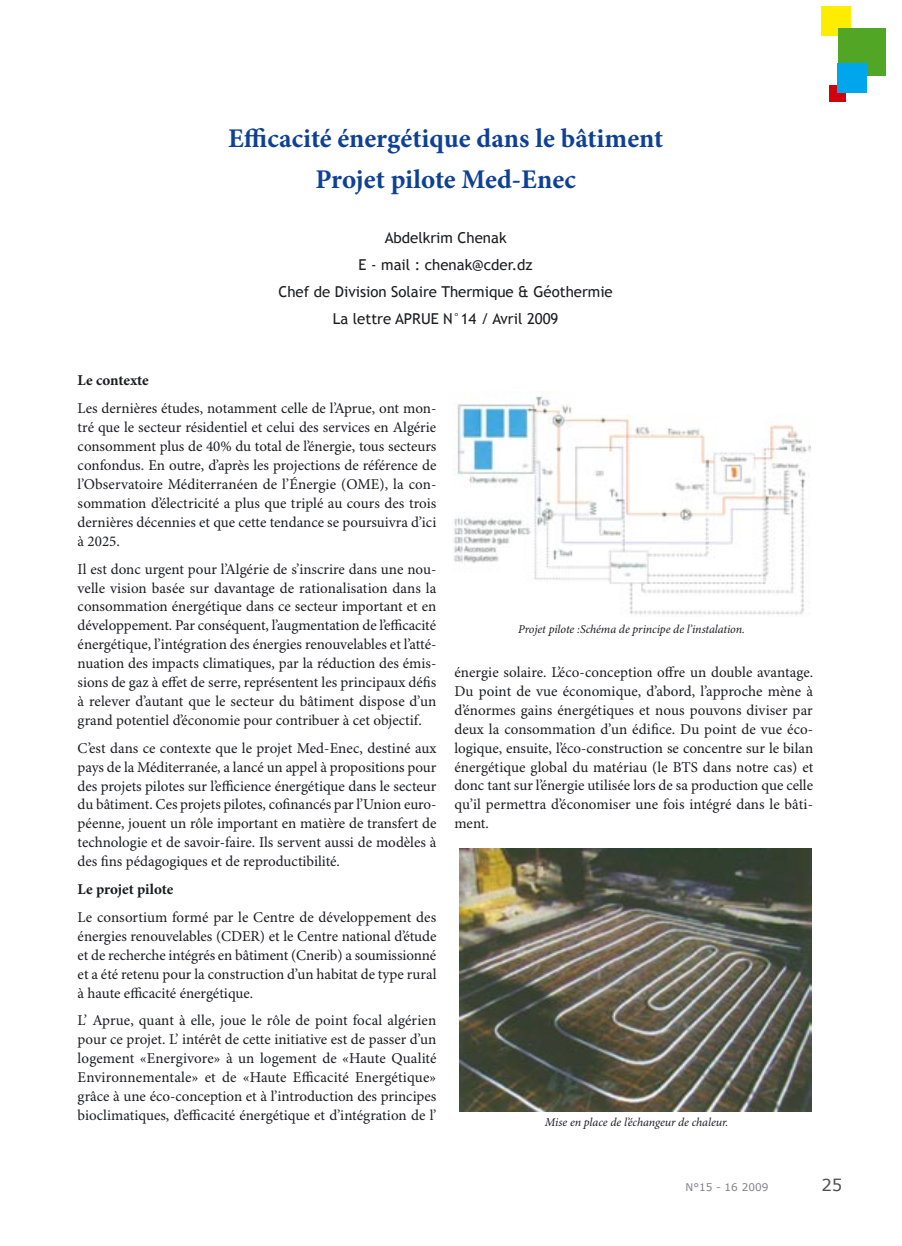
<style>
.page{position:relative;width:902px;height:1246px;background:#fff}
.page>*{position:absolute;margin:0;border:0;box-sizing:border-box;transform-origin:0 0}
.Titre_article{font:700 27px "Minion Pro";color:#0e4096}
.t1{font:16.5px "Verdana";color:#504f53}
.texte{font:15px/18.9px "Minion Pro";color:#1b1c20;text-align:justify}
.email{font:15px "Trebuchet MS";color:#1b1c20}
.texte-2{font:700 15px "Minion Pro";letter-spacing:-.01em;color:#1b1c20}
.Legende{font:italic 12px "Minion Pro";letter-spacing:-.005em;color:#1b1c20}
.t2{font:10.5px "Verdana";color:#818084}
</style>
<div class="page">
<div style="left:821px;top:6px;width:29px;height:30px;background:#ffed00"></div>
<div style="left:837px;top:28px;width:48px;height:48px;background:#52a625"></div>
<div style="left:828px;top:85px;width:17px;height:17px;background:#d1010e"></div>
<div style="left:837px;top:64px;width:29px;height:29px;background:#00a6eb"></div>
<img style="left:460px;top:848px;width:351px;height:263px">
<img style="left:453px;top:392px;width:357px;height:223px">
<p class="Titre_article" style="left:228px;top:122px;width:436px">Efficacité énergétique dans le bâtiment</p>
<p class="Titre_article" style="left:315px;top:164px;width:262px">Projet pilote Med-Enec</p>
<p class="email" style="left:384px;top:229px;width:123px">Abdelkrim Chenak</p>
<p class="email" style="left:358px;top:256px;width:175px">E - mail : chenak@cder.dz</p>
<p class="email" style="left:278px;top:283px;width:336px">Chef de Division Solaire Thermique &amp; Géothermie</p>
<p class="email" style="left:333px;top:310px;width:227px">La lettre APRUE N°14 / Avril 2009</p>
<p class="texte-2" style="left:78px;top:372px;width:73px">Le contexte</p>
<p class="texte" style="left:78px;top:400px;width:360px">Les dernières études, notamment celle de l’Aprue, ont mon&shy;tré que le secteur résidentiel et celui des services en Algérie consomment plus de 40% du total de l’énergie, tous secteurs confondus. En outre, d’après les projections de référence de l’Observatoire Méditerranéen de l’Énergie (OME), la con&shy;sommation d’électricité a plus que triplé au cours des trois dernières décennies et que cette tendance se poursuivra d’ici à 2025.</p>
<p class="texte" style="left:78px;top:560px;width:360px">Il est donc urgent pour l’Algérie de s’inscrire dans une nou&shy;velle vision basée sur davantage de rationalisation dans la consommation énergétique dans ce secteur important et en développement. Par conséquent, l’augmentation de l’efficacité énergétique, l’intégration des énergies renouvelables et l’atté&shy;nuation des impacts climatiques, par la réduction des émis&shy;sions de gaz à effet de serre, représentent les principaux défis à relever d’autant que le secteur du bâtiment dispose d’un grand potentiel d’économie pour contribuer à cet objectif.</p>
<p class="texte" style="left:78px;top:739px;width:360px">C’est dans ce contexte que le projet Med-Enec, destiné aux pays de la Méditerranée, a lancé un appel à propositions pour des projets pilotes sur l’efficience énergétique dans le secteur du bâtiment. Ces projets pilotes, cofinancés par l’Union euro&shy;péenne, jouent un rôle important en matière de transfert de technologie et de savoir-faire. Ils servent aussi de modèles à des fins pédagogiques et de reproductibilité.</p>
<p class="texte-2" style="left:78px;top:880px;width:97px">Le projet pilote</p>
<p class="texte" style="left:78px;top:908px;width:360px">Le consortium formé par le Centre de développement des énergies renouvelables (CDER) et le Centre national d’étude et de recherche intégrés en bâtiment (Cnerib) a soumissionné et a été retenu pour la construction d’un habitat de type rural à haute efficacité énergétique.</p>
<p class="texte" style="left:78px;top:1012px;width:360px">L’ Aprue, quant à elle, joue le rôle de point focal algérien pour ce projet. L’ intérêt de cette initiative est de passer d’un logement «Energivore» à un logement de «Haute Qualité Environnementale» et de «Haute Efficacité Energétique» grâce à une éco-conception et à l’introduction des principes bioclimatiques, d’efficacité énergétique et d’intégration de l’</p>
<p class="Legende" style="left:518px;top:622px;width:228px">Projet pilote :Schéma de principe de l’instalation.</p>
<p class="texte" style="left:454px;top:663px;width:360px">énergie solaire. L’éco-conception offre un double avantage.<br>Du point de vue économique, d’abord, l’approche mène à d’énormes gains énergétiques et nous pouvons diviser par deux la consommation d’un édifice. Du point de vue éco&shy;logique, ensuite, l’éco-construction se concentre sur le bilan énergétique global du matériau (le BTS dans notre cas) et donc tant sur l’énergie utilisée lors de sa production que celle qu’il permettra d’économiser une fois intégré dans le bâti&shy;ment.</p>
<p class="Legende" style="left:545px;top:1115px;width:185px">Mise en place de l’échangeur de chaleur.</p>
<p class="t2" style="left:685px;top:1181px;width:84px">N°15 - 16 2009</p>
<p class="t1" style="left:821px;top:1175px;width:22px">25</p>
</div>
